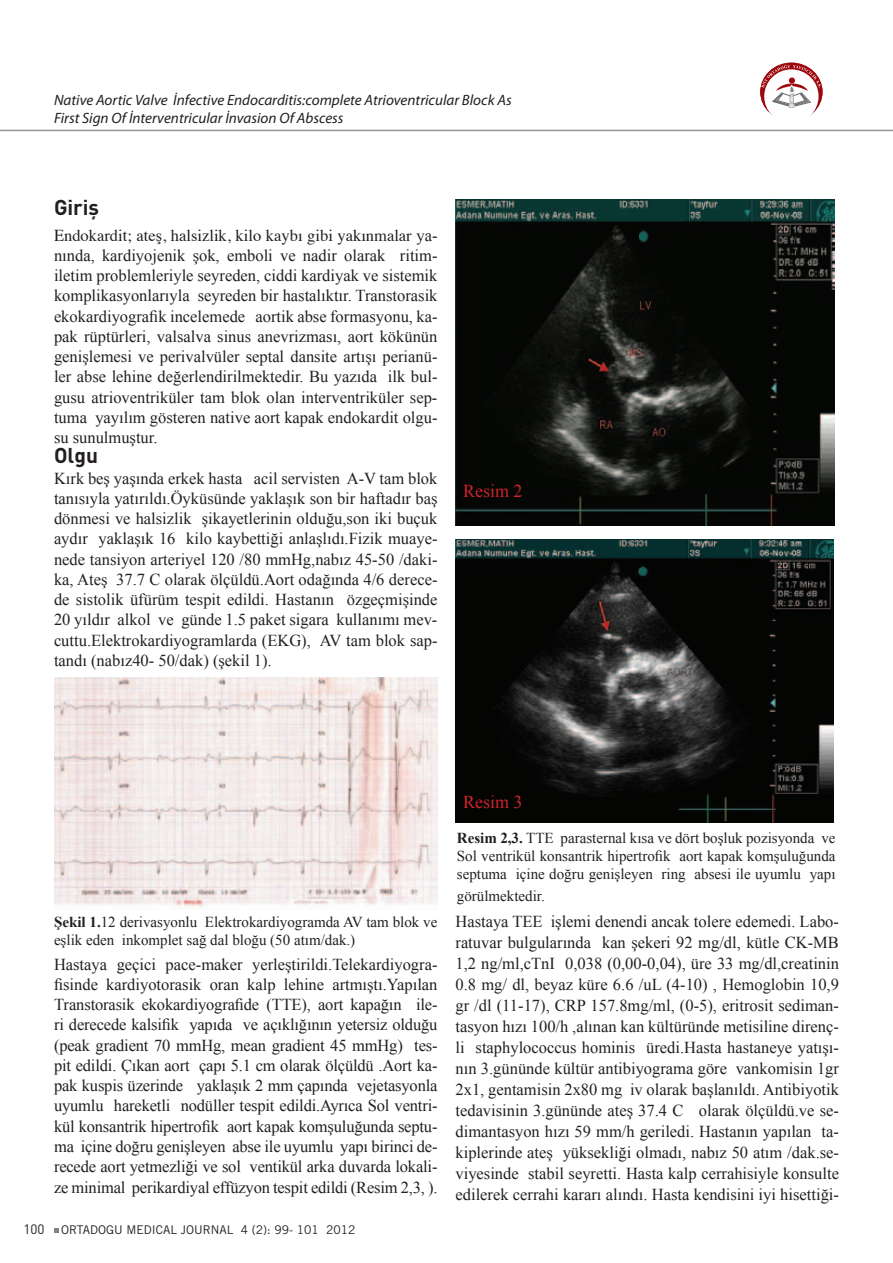
<style>
.page{position:relative;width:893px;height:1263px;background:#fff}
.page>*{position:absolute;margin:0;border:0;box-sizing:border-box;transform-origin:0 0}
.t1{font:700 21.15px "DIN Pro";color:#231f20}
.t2{font:18.15px "Times New Roman";color:#d1232a}
.t3{font:16.65px/20.2px "Times New Roman";color:#231f20;text-align:justify}
.t4{font:16.65px "Times";color:#231f20}
.t5{font:15.15px/18px "Times New Roman";color:#231f20}
.t6{font:italic 15px/18px "Myriad Pro";color:#231f20}
.t7{font:12px "Trade Gothic LT Std";color:#231f20}
.s1{font-family:"Times New Roman"}
.s2{font-weight:700}
.s3{font-family:"DIN Pro";font-size:13.5px}
</style>
<div class="page">
<hr style="left:0;top:130px;width:893px;height:1px;background:#939598">
<svg style="left:761px;top:65px;width:60px;height:43px"></svg>
<svg style="left:54px;top:1228px;width:4px;height:4px"></svg>
<img style="left:54px;top:677px;width:383px;height:232px">
<img style="left:455px;top:199px;width:379px;height:327px">
<img style="left:455px;top:539px;width:378px;height:284px">
<p class="t6" style="left:54px;top:90px;width:459px">Native Aortic Valve İnfective Endocarditis:complete Atrioventricular Block As<br>First Sign Of İnterventricular İnvasion Of Abscess</p>
<p class="t1" style="left:54px;top:194px;width:47px">Giriş</p>
<p class="t4" style="left:54px;top:219px;width:385px">Endokardit; ateş, halsizlik, kilo kaybı gibi yakınmalar <span class="s1">ya-</span></p>
<p class="t3" style="left:54px;top:245px;width:385px">nında, kardiyojenik şok, emboli ve nadir olarak ritim&shy;iletim problemleriyle seyreden, ciddi kardiyak ve sistemik komplikasyonlarıyla seyreden bir hastalıktır. Transtorasik ekokardiyografik incelemede aortik abse formasyonu, ka&shy;pak rüptürleri, valsalva sinus anevrizması, aort kökünün genişlemesi ve perivalvüler septal dansite artışı perianü&shy;ler abse lehine değerlendirilmektedir. Bu yazıda ilk bul&shy;gusu atrioventriküler tam blok olan interventriküler sep&shy;tuma yayılım gösteren native aort kapak endokardit olgu&shy;su sunulmuştur.</p>
<p class="t1" style="left:54px;top:442px;width:46px">Olgu</p>
<p class="t3" style="left:54px;top:468px;width:385px">Kırk beş yaşında erkek hasta acil servisten A-V tam blok tanısıyla yatırıldı.Öyküsünde yaklaşık son bir haftadır baş dönmesi ve halsizlik şikayetlerinin olduğu,son iki buçuk aydır yaklaşık 16 kilo kaybettiği anlaşlıdı.Fizik muaye&shy;nede tansiyon arteriyel 120 /80 mmHg,nabız 45-50 /daki&shy;ka, Ateş 37.7 C olarak ölçüldü.Aort odağında 4/6 derece&shy;de sistolik üfürüm tespit edildi. Hastanın özgeçmişinde 20 yıldır alkol ve günde 1.5 paket sigara kullanımı mev&shy;cuttu.Elektrokardiyogramlarda (EKG), AV tam blok sap&shy;tandı (nabız40- 50/dak) (şekil 1).</p>
<p class="t2" style="left:463px;top:478px;width:61px">Resim 2</p>
<p class="t5" style="left:54px;top:913px;width:385px"><span class="s2">Şekil 1.</span>12 derivasyonlu Elektrokardiyogramda AV tam blok ve eşlik eden inkomplet sağ dal bloğu (50 atım/dak.)</p>
<p class="t3" style="left:54px;top:954px;width:385px">Hastaya geçici pace-maker yerleştirildi.Telekardiyogra&shy;fisinde kardiyotorasik oran kalp lehine artmıştı.Yapılan Transtorasik ekokardiyografide (TTE), aort kapağın ile&shy;ri derecede kalsifik yapıda ve açıklığının yetersiz olduğu (peak gradient 70 mmHg, mean gradient 45 mmHg) tes&shy;pit edildi. Çıkan aort çapı 5.1 cm olarak ölçüldü .Aort ka&shy;pak kuspis üzerinde yaklaşık 2 mm çapında vejetasyonla uyumlu hareketli nodüller tespit edildi.Ayrıca Sol ventri&shy;kül konsantrik hipertrofik aort kapak komşuluğunda septu&shy;ma içine doğru genişleyen abse ile uyumlu yapı birinci de&shy;recede aort yetmezliği ve sol ventikül arka duvarda lokali&shy;ze minimal perikardiyal effüzyon tespit edildi (Resim 2,3, ).</p>
<p class="t7" style="left:23px;top:1223px;width:333px"><span class="s3">100</span> ORTADOGU MEDICAL JOURNAL 4 (2): 99- 101 2012</p>
<p class="t2" style="left:463px;top:790px;width:61px">Resim 3</p>
<p class="t5" style="left:457px;top:829px;width:380px;text-align:justify"><span class="s2">Resim 2,3.</span> TTE parasternal kısa ve dört boşluk pozisyonda ve Sol ventrikül konsantrik hipertrofik aort kapak komşuluğunda septuma içine doğru genişleyen ring absesi ile uyumlu yapı</p>
<p class="t5" style="left:457px;top:887px;width:89px">görülmektedir.</p>
<p class="t3" style="left:455px;top:910px;width:385px;line-height:21px">Hastaya TEE işlemi denendi ancak tolere edemedi. Labo&shy;ratuvar bulgularında kan şekeri 92 mg/dl, kütle CK-MB 1,2 ng/ml,cTnI 0,038 (0,00-0,04), üre 33 mg/dl,creatinin 0.8 mg/ dl, beyaz küre 6.6 /uL (4-10) , Hemoglobin 10,9 gr /dl (11-17), CRP 157.8mg/ml, (0-5), eritrosit sediman&shy;tasyon hızı 100/h ,alınan kan kültüründe metisiline direnç&shy;li staphylococcus hominis üredi.Hasta hastaneye yatışı&shy;nın 3.gününde kültür antibiyograma göre vankomisin 1gr 2x1, gentamisin 2x80 mg iv olarak başlanıldı. Antibiyotik tedavisinin 3.gününde ateş 37.4 C olarak ölçüldü.ve se&shy;dimantasyon hızı 59 mm/h geriledi. Hastanın yapılan ta&shy;kiplerinde ateş yüksekliği olmadı, nabız 50 atım /dak.se&shy;viyesinde stabil seyretti. Hasta kalp cerrahisiyle konsulte edilerek cerrahi kararı alındı. Hasta kendisini iyi hisettiği-</p>
</div>
